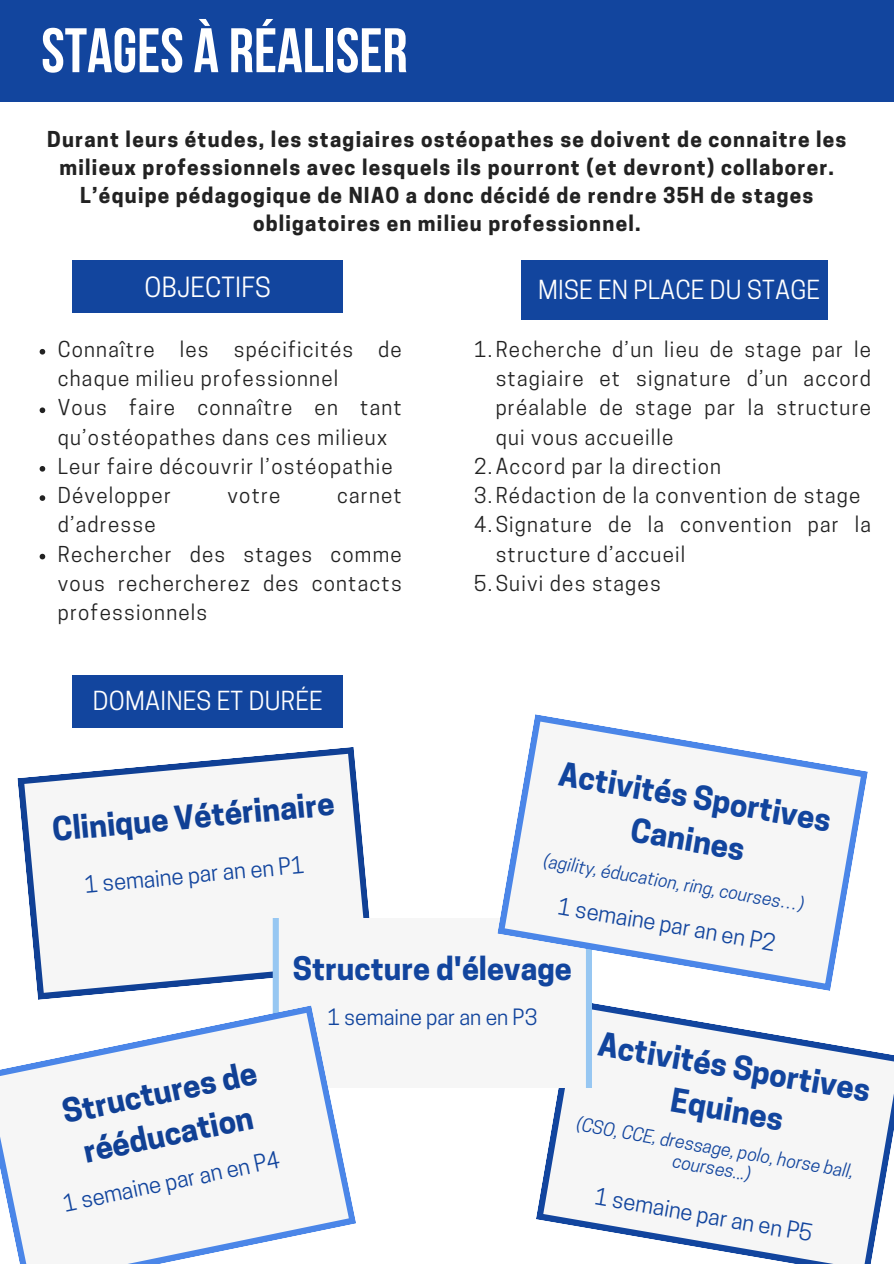
<style>
.page{position:relative;width:894px;height:1264px;background:#fff}
.page>*{position:absolute;margin:0;border:0;box-sizing:border-box;transform-origin:0 0}
.t1{font:700 62.7px "Bebas Neue";color:#fff}
.t2{font:700 31.05px/42.8px "Cooper Hewitt";color:#12459e;text-align:center}
.t3{font:700 31.05px/42.8px "Cooper Hewitt";color:#104095;text-align:center}
.t4{font:700 30.45px "Cooper Hewitt";color:#12459e}
.t5{font:26.1px "Cooper Hewitt";letter-spacing:.01em;color:#fff}
.t6{font:24.6px "Cooper Hewitt";letter-spacing:.01em;color:#fff}
.t7{font:22.2px "Cooper Hewitt";color:#12459e}
.t8{font:21.15px "Cooper Hewitt";color:#12459e}
.t9{font:20.55px/29.2px "Cooper Hewitt";letter-spacing:.06em;color:#222}
.t10{font:700 20.55px/28.2px "Cooper Hewitt";letter-spacing:.06em;color:#222;text-align:center}
.t11{font:italic 17.7px/20.2px "Cooper Hewitt";color:#12459e;text-align:center}
</style>
<div class="page">
<svg style="left:17px;top:747px;width:353px;height:252px;fill:#f6f6f6"></svg>
<div style="left:260px;top:780px;width:74px;height:86px;background:#f6f6f6"></div>
<div style="left:59px;top:885px;width:282px;height:62px;background:#f6f6f6"></div>
<div style="left:0;top:0;width:893px;height:101px;background:#12459e"></div>
<div style="left:73px;top:261px;width:270px;height:52px;background:#12459e"></div>
<svg style="left:40px;top:349px;width:5px;height:5px"></svg>
<svg style="left:40px;top:407px;width:5px;height:6px"></svg>
<svg style="left:40px;top:466px;width:5px;height:5px"></svg>
<svg style="left:40px;top:495px;width:5px;height:6px"></svg>
<svg style="left:40px;top:554px;width:5px;height:5px"></svg>
<div style="left:521px;top:261px;width:306px;height:58px;background:#12459e"></div>
<svg style="left:536px;top:999px;width:357px;height:264px;fill:#f6f6f6"></svg>
<div style="left:572px;top:1070px;width:300px;height:152px;background:#f6f6f6"></div>
<div style="left:273px;top:918px;width:318px;height:169px;background:#f6f6f6"></div>
<div style="left:500px;top:926px;width:63px;height:77px;background:#f6f6f6"></div>
<div style="left:300px;top:1026px;width:264px;height:12px;background:#f6f6f6"></div>
<div style="left:300px;top:1049px;width:264px;height:12px;background:#f6f6f6"></div>
<div style="left:73px;top:675px;width:270px;height:52px;background:#12459e"></div>
<svg style="left:0;top:1005px;width:356px;height:258px;fill:#f6f6f6"></svg>
<div style="left:223px;top:1041px;width:82px;height:92px;background:#f6f6f6"></div>
<div style="left:36px;top:1144px;width:282px;height:93px;background:#f6f6f6"></div>
<svg style="left:497px;top:714px;width:370px;height:277px;fill:#f6f6f6"></svg>
<div style="left:534px;top:785px;width:299px;height:152px;background:#f6f6f6"></div>
<h5 class="t1" style="left:41px;top:25px;width:368px">STAGES À RÉALISER</h5>
<p class="t10" style="left:47px;top:128px;width:800px">Durant leurs études, les stagiaires ostéopathes se doivent de connaitre les milieux professionnels avec lesquels ils pourront (et devront) collaborer.<br>L’équipe pédagogique de NIAO a donc décidé de rendre 35H de stages obligatoires en milieu professionnel.</p>
<h4 class="t5" style="left:144px;top:278px;width:128px">OBJECTIFS</h4>
<p class="t9" style="left:58px;top:337px;width:345px">Connaître les spécificités de chaque milieu professionnel</p>
<h4 class="t9" style="left:58px;top:395px;width:345px">Vous faire connaître en tant qu’ostéopathes dans ces milieux</h4>
<p class="t9" style="left:58px;top:454px;width:336px">Leur faire découvrir l’ostéopathie</p>
<p class="t9" style="left:58px;top:483px;width:115px">Développer</p>
<p class="t9" style="left:227px;top:483px;width:54px">votre</p>
<p class="t9" style="left:337px;top:483px;width:66px">carnet</p>
<p class="t9" style="left:58px;top:512px;width:99px">d’adresse</p>
<p class="t9" style="left:58px;top:542px;width:345px;text-align:justify">Rechercher des stages comme vous rechercherez des contacts professionnels</p>
<p class="t6" style="left:93px;top:691px;width:231px">DOMAINES ET DURÉE</p>
<h1 class="t3" style="left:51px;top:811px;width:284px;rotate:-5deg">Clinique Vétérinaire</h1>
<p class="t7" style="left:84px;top:876px;width:222px;rotate:-5deg">1 semaine par an en P1</p>
<p class="t6" style="left:538px;top:281px;width:283px">MISE EN PLACE DU STAGE</p>
<p class="t9" style="left:495px;top:337px;width:377px;text-align:justify;text-indent:-21px">1.Recherche d’un lieu de stage par le stagiaire et signature d’un accord préalable de stage par la structure qui vous accueille</p>
<p class="t9" style="left:474px;top:454px;width:248px">2.Accord par la direction</p>
<p class="t9" style="left:474px;top:483px;width:387px">3.Rédaction de la convention de stage</p>
<p class="t9" style="left:495px;top:512px;width:377px;text-indent:-21px">4.Signature de la convention par la structure d’accueil</p>
<p class="t9" style="left:474px;top:571px;width:188px">5.Suivi des stages</p>
<p class="t2" style="left:562px;top:755px;width:277px;rotate:10deg">Activités Sportives<br>Canines</p>
<h3 class="t11" style="left:545px;top:851px;width:265px;rotate:10deg">(agility, éducation, ring, courses…)</h3>
<h5 class="t7" style="left:559px;top:896px;width:222px;rotate:10deg">1 semaine par an en P2</h5>
<h3 class="t4" style="left:293px;top:957px;width:280px">Structure d'élevage</h3>
<p class="t3" style="left:59px;top:1095px;width:199px;rotate:-12deg">Structures de rééducation</p>
<h5 class="t7" style="left:62px;top:1195px;width:222px;rotate:-12deg">1 semaine par an en P4</h5>
<p class="t8" style="left:327px;top:1008px;width:211px">1 semaine par an en P3</p>
<h4 class="t2" style="left:602px;top:1025px;width:277px;rotate:10deg">Activités Sportives<br>Equines</h4>
<p class="t11" style="left:578px;top:1115px;width:282px;rotate:10deg">(CSO, CCE, dressage, polo, horse ball, courses...)</p>
<p class="t7" style="left:596px;top:1187px;width:222px;rotate:10deg">1 semaine par an en P5</p>
</div>
